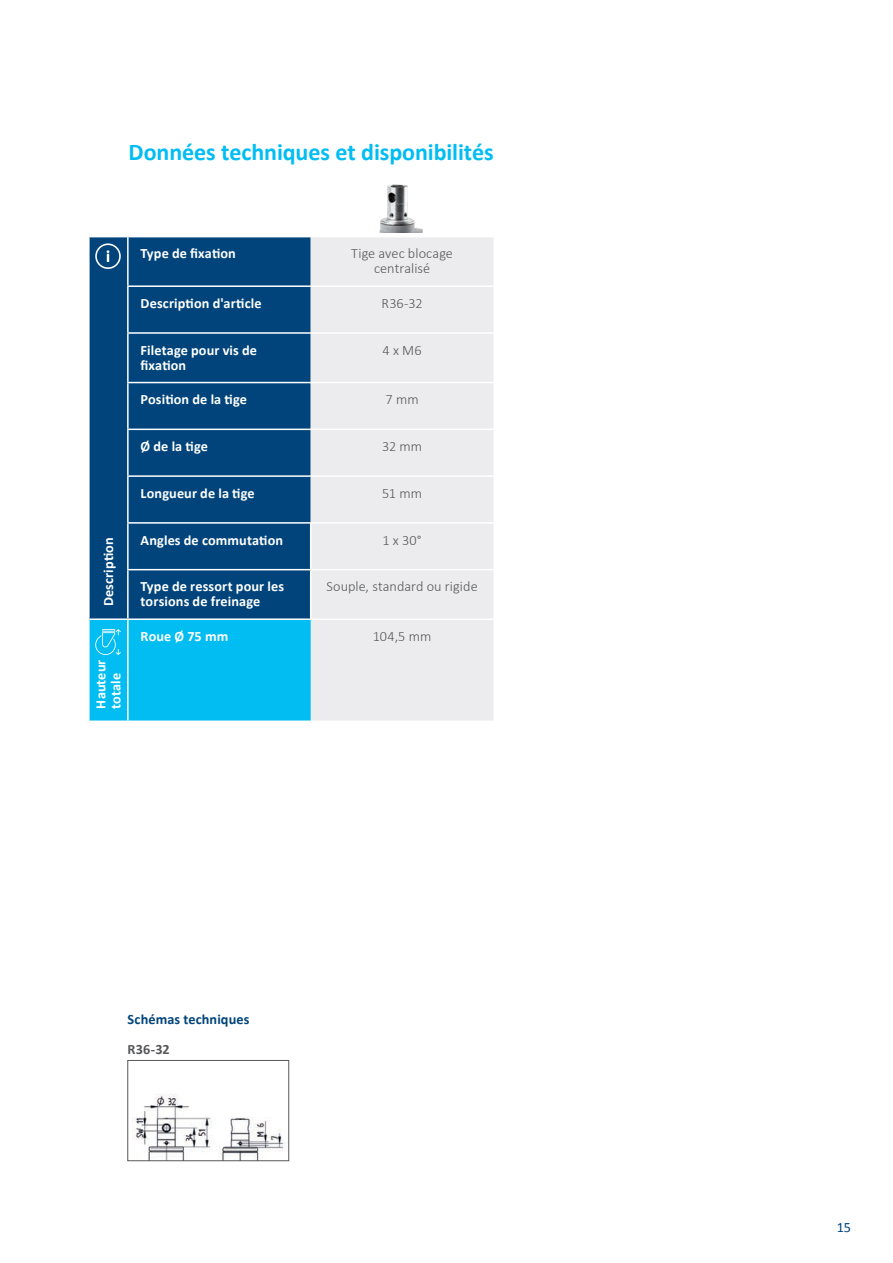
<style>
.page{position:relative;width:893px;height:1263px;background:#fff}
.page>*{position:absolute;margin:0;border:0;box-sizing:border-box;transform-origin:0 0}
.Table_Solution___Hea{font:700 24px "Calibri";letter-spacing:-.005em;color:#01bdf2}
.Table_-_Left_Descrip{font:700 14.25px/15px "Calibri";letter-spacing:.01em;color:#fff}
.Table_-_Copytext___C{font:300 14.25px/15px "Calibri";letter-spacing:.005em;color:#57585a;text-align:center}
.Copytext_-_Headline{font:700 14.25px "Calibri";letter-spacing:.005em;color:#00447b}
.Copytext_-_Headline-2{font:700 14.25px "Calibri";color:#57585a}
.t1{font:14.25px "Calibri";color:#00447b}
</style>
<div class="page">
<div style="left:90px;top:237px;width:221px;height:381px;background:#00447b"></div>
<div style="left:311px;top:237px;width:183px;height:483px;background:#ececee"></div>
<hr style="left:127px;top:285px;width:184px;height:2px;background:#fff">
<hr style="left:127px;top:332px;width:184px;height:2px;background:#fff">
<hr style="left:127px;top:382px;width:184px;height:1px;background:#fff">
<hr style="left:127px;top:429px;width:184px;height:1px;background:#fff">
<hr style="left:127px;top:475px;width:184px;height:2px;background:#fff">
<hr style="left:127px;top:522px;width:184px;height:2px;background:#fff">
<hr style="left:127px;top:569px;width:184px;height:1px;background:#fff">
<hr style="left:127px;top:237px;width:2px;height:48px;background:#fff">
<hr style="left:127px;top:287px;width:2px;height:45px;background:#fff">
<hr style="left:127px;top:334px;width:2px;height:48px;background:#fff">
<hr style="left:127px;top:383px;width:2px;height:46px;background:#fff">
<hr style="left:127px;top:430px;width:2px;height:45px;background:#fff">
<hr style="left:127px;top:477px;width:2px;height:45px;background:#fff">
<hr style="left:127px;top:524px;width:2px;height:45px;background:#fff">
<hr style="left:127px;top:570px;width:2px;height:48px;background:#fff">
<hr style="left:311px;top:285px;width:183px;height:2px;background:#fff">
<hr style="left:311px;top:332px;width:183px;height:2px;background:#fff">
<hr style="left:311px;top:382px;width:183px;height:1px;background:#fff">
<hr style="left:311px;top:429px;width:183px;height:1px;background:#fff">
<hr style="left:311px;top:475px;width:183px;height:2px;background:#fff">
<hr style="left:311px;top:522px;width:183px;height:2px;background:#fff">
<hr style="left:311px;top:569px;width:183px;height:1px;background:#fff">
<hr style="left:311px;top:618px;width:183px;height:2px;background:#fff">
<hr style="left:310px;top:524px;width:1px;height:45px;background:#fff">
<hr style="left:310px;top:570px;width:1px;height:48px;background:#fff">
<img style="left:379px;top:184px;width:44px;height:48px">
<div style="left:90px;top:619px;width:221px;height:102px;background:#01bdf2"></div>
<svg style="left:95px;top:243px;width:26px;height:26px"></svg>
<img style="left:134px;top:1094px;width:152px;height:65px">
<div style="left:128px;top:1060px;width:161px;height:101px;border:1px solid #57585a"></div>
<p class="Table_Solution___Hea" style="left:129px;top:137px;width:367px">Données techniques et disponibilités</p>
<p class="Table_-_Left_Descrip" style="left:101px;top:606px;width:70px;rotate:-90deg">Description</p>
<p class="Table_-_Left_Descrip" style="left:93px;top:708px;width:51px;rotate:-90deg">Hauteur totale</p>
<p class="Table_-_Left_Descrip" style="left:141px;top:246px;width:97px">Type de fixation</p>
<p class="Table_-_Copytext___C" style="left:351px;top:246px;width:103px">Tige avec blocage centralisé</p>
<p class="Table_-_Left_Descrip" style="left:141px;top:296px;width:123px">Description d'article</p>
<p class="Table_-_Copytext___C" style="left:382px;top:295px;width:43px">R36-32</p>
<p class="Table_-_Left_Descrip" style="left:141px;top:343px;width:118px">Filetage pour vis de fixation</p>
<p class="Table_-_Copytext___C" style="left:383px;top:342px;width:40px">4 x M6</p>
<p class="Table_-_Left_Descrip" style="left:141px;top:392px;width:108px">Position de la tige</p>
<p class="Table_-_Copytext___C" style="left:386px;top:391px;width:34px">7 mm</p>
<p class="Table_-_Left_Descrip" style="left:141px;top:439px;width:69px">Ø de la tige</p>
<p class="Table_-_Copytext___C" style="left:382px;top:438px;width:41px">32 mm</p>
<p class="Table_-_Left_Descrip" style="left:141px;top:486px;width:116px">Longueur de la tige</p>
<p class="Table_-_Copytext___C" style="left:382px;top:485px;width:41px">51 mm</p>
<p class="Table_-_Left_Descrip" style="left:141px;top:532px;width:144px">Angles de commutation</p>
<p class="Table_-_Copytext___C" style="left:383px;top:532px;width:41px">1 x 30°</p>
<p class="Table_-_Left_Descrip" style="left:141px;top:579px;width:145px">Type de ressort pour les torsions de freinage</p>
<p class="Table_-_Copytext___C" style="left:327px;top:578px;width:153px">Souple, standard ou rigide</p>
<p class="Table_-_Left_Descrip" style="left:141px;top:629px;width:89px">Roue Ø 75 mm</p>
<p class="Table_-_Copytext___C" style="left:373px;top:628px;width:60px">104,5 mm</p>
<p class="Copytext_-_Headline" style="left:128px;top:1010px;width:123px">Schémas techniques</p>
<p class="Copytext_-_Headline-2" style="left:128px;top:1040px;width:44px">R36-32</p>
<p class="t1" style="left:837px;top:1218px;width:16px">15</p>
</div>
